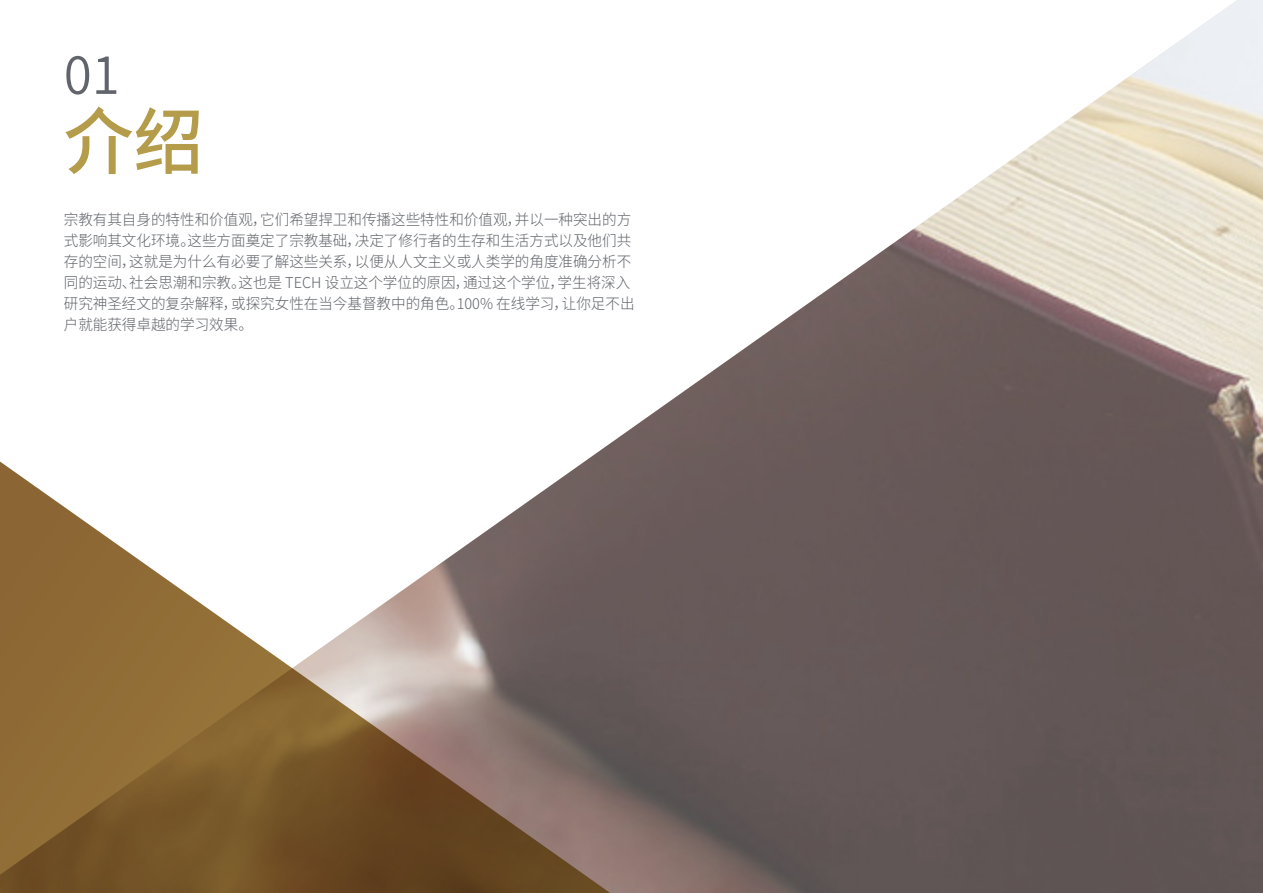
<style>
.page{position:relative;width:1263px;height:893px;background:#fff}
.page>*{position:absolute;margin:0;border:0;box-sizing:border-box;transform-origin:0 0}
.t1{font:500 72px "Source Han Sans CN";color:#b49c4b}
.t2{font:52.5px "Source Han Sans CN";color:#61646a}
.t3{font:300 15px/21px "Source Han Sans CN";color:#61646a}
</style>
<div class="page">
<img style="left:606px;top:0;width:657px;height:893px">
<svg style="left:0;top:446px;width:640px;height:447px"></svg>
<h2 class="t2" style="left:64px;top:45px;width:57px">01</h2>
<h1 class="t1" style="left:64px;top:101px;width:141px">介绍</h1>
<p class="t3" style="left:64px;top:209px;width:572px">宗教有其自身的特性和价值观，它们希望捍卫和传播这些特性和价值观，并以一种突出的方式影响其文化环境。这些方面奠定了宗教基础，决定了修行者的生存和生活方式以及他们共存的空间，这就是为什么有必要了解这些关系，以便从人文主义或人类学的角度准确分析不同的运动、社会思潮和宗教。这也是 TECH 设立这个学位的原因，通过这个学位，学生将深入研究神圣经文的复杂解释，或探究女性在当今基督教中的角色。100% 在线学习，让你足不出户就能获得卓越的学习效果。</p>
</div>
